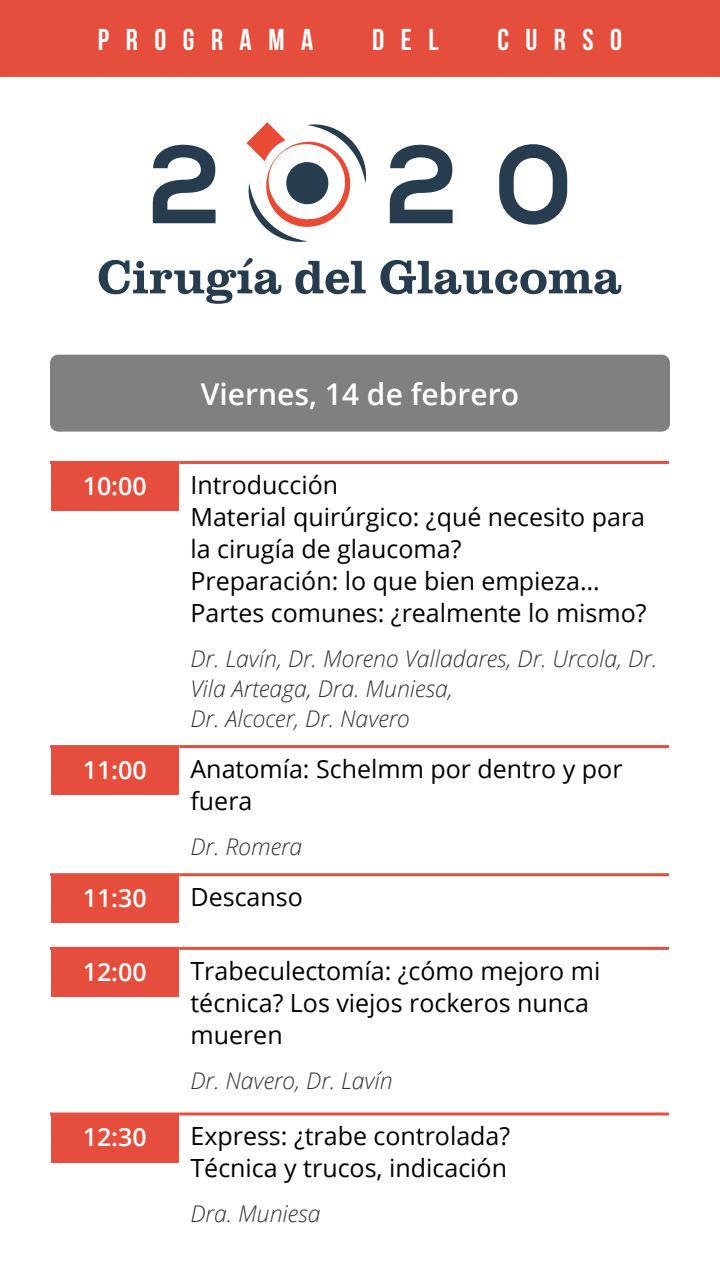
<style>
.page{position:relative;width:720px;height:1280px;background:#fff}
.page>*{position:absolute;margin:0;border:0;box-sizing:border-box;transform-origin:0 0}
.t1{font:600 30px "Open Sans";color:#fff}
.t2{font:700 30px "Bebas Neue";letter-spacing:.55em;color:#fff}
.t3{font:25px/32px "Open Sans";color:#000}
.t4{font:600 25px "Open Sans";color:#fff}
.t5{font:italic 300 23px/30px "Open Sans";color:#333}
</style>
<div class="page">
<svg style="left:99px;top:258px;width:182px;height:46px"></svg>
<svg style="left:295px;top:261px;width:71px;height:33px"></svg>
<svg style="left:380px;top:260px;width:241px;height:34px"></svg>
<svg style="left:153px;top:145px;width:63px;height:78px"></svg>
<svg style="left:390px;top:145px;width:63px;height:78px"></svg>
<svg style="left:499px;top:144px;width:68px;height:81px"></svg>
<svg style="left:247px;top:122px;width:120px;height:120px"></svg>
<div style="left:50px;top:355px;width:620px;height:77px;background:#808080;border-radius:8px"></div>
<div style="left:1px;top:1px;width:718px;height:75px;background:#e54e3d"></div>
<div style="left:0;top:0;width:720px;height:77px;border:2px solid #e54e3d"></div>
<hr style="left:50px;top:461px;width:130px;height:3px;background:#e54e3d">
<hr style="left:180px;top:461px;width:489px;height:3px;background:#e54e3d">
<hr style="left:50px;top:745px;width:130px;height:3px;background:#e54e3d">
<hr style="left:180px;top:745px;width:489px;height:3px;background:#e54e3d">
<hr style="left:180px;top:873px;width:489px;height:3px;background:#e54e3d">
<hr style="left:50px;top:873px;width:130px;height:3px;background:#e54e3d">
<hr style="left:50px;top:947px;width:130px;height:3px;background:#e54e3d">
<hr style="left:180px;top:947px;width:489px;height:3px;background:#e54e3d">
<div style="left:51px;top:463px;width:127px;height:48px;background:#e54e3d"></div>
<div style="left:51px;top:748px;width:127px;height:47px;background:#e54e3d"></div>
<div style="left:51px;top:876px;width:127px;height:47px;background:#e54e3d"></div>
<div style="left:51px;top:949px;width:127px;height:48px;background:#e54e3d"></div>
<hr style="left:50px;top:1113px;width:130px;height:3px;background:#e54e3d">
<hr style="left:180px;top:1113px;width:489px;height:3px;background:#e54e3d">
<div style="left:51px;top:1115px;width:127px;height:47px;background:#e54e3d"></div>
<p class="t2" style="left:98px;top:23px;width:217px">PROGRAMA</p>
<p class="t2" style="left:372px;top:23px;width:68px">DEL</p>
<p class="t2" style="left:497px;top:23px;width:126px">CURSO</p>
<p class="t1" style="left:201px;top:373px;width:320px">Viernes, 14 de febrero</p>
<p class="t4" style="left:83px;top:468px;width:65px">10:00</p>
<p class="t3" style="left:190px;top:468px;width:458px">Introducción<br>Material quirúrgico: ¿qué necesito para la cirugía de glaucoma?<br>Preparación: lo que bien empieza…<br>Partes comunes: ¿realmente lo mismo?</p>
<p class="t5" style="left:190px;top:642px;width:468px">Dr. Lavín, Dr. Moreno Valladares, Dr. Urcola, Dr.<br>Vila Arteaga, Dra. Muniesa,<br>Dr. Alcocer, Dr. Navero</p>
<p class="t4" style="left:83px;top:752px;width:65px">11:00</p>
<p class="t3" style="left:190px;top:752px;width:434px">Anatomía: Schelmm por dentro y por fuera</p>
<p class="t5" style="left:190px;top:831px;width:113px">Dr. Romera</p>
<p class="t4" style="left:83px;top:881px;width:65px">11:30</p>
<p class="t3" style="left:190px;top:880px;width:114px">Descanso</p>
<p class="t4" style="left:83px;top:954px;width:65px">12:00</p>
<p class="t3" style="left:190px;top:954px;width:411px">Trabeculectomía: ¿cómo mejoro mi técnica? Los viejos rockeros nunca mueren</p>
<p class="t5" style="left:190px;top:1064px;width:204px">Dr. Navero, Dr. Lavín</p>
<p class="t4" style="left:83px;top:1120px;width:65px">12:30</p>
<p class="t3" style="left:190px;top:1119px;width:321px">Express: ¿trabe controlada?<br>Técnica y trucos, indicación</p>
<p class="t5" style="left:190px;top:1198px;width:131px">Dra. Muniesa</p>
</div>
